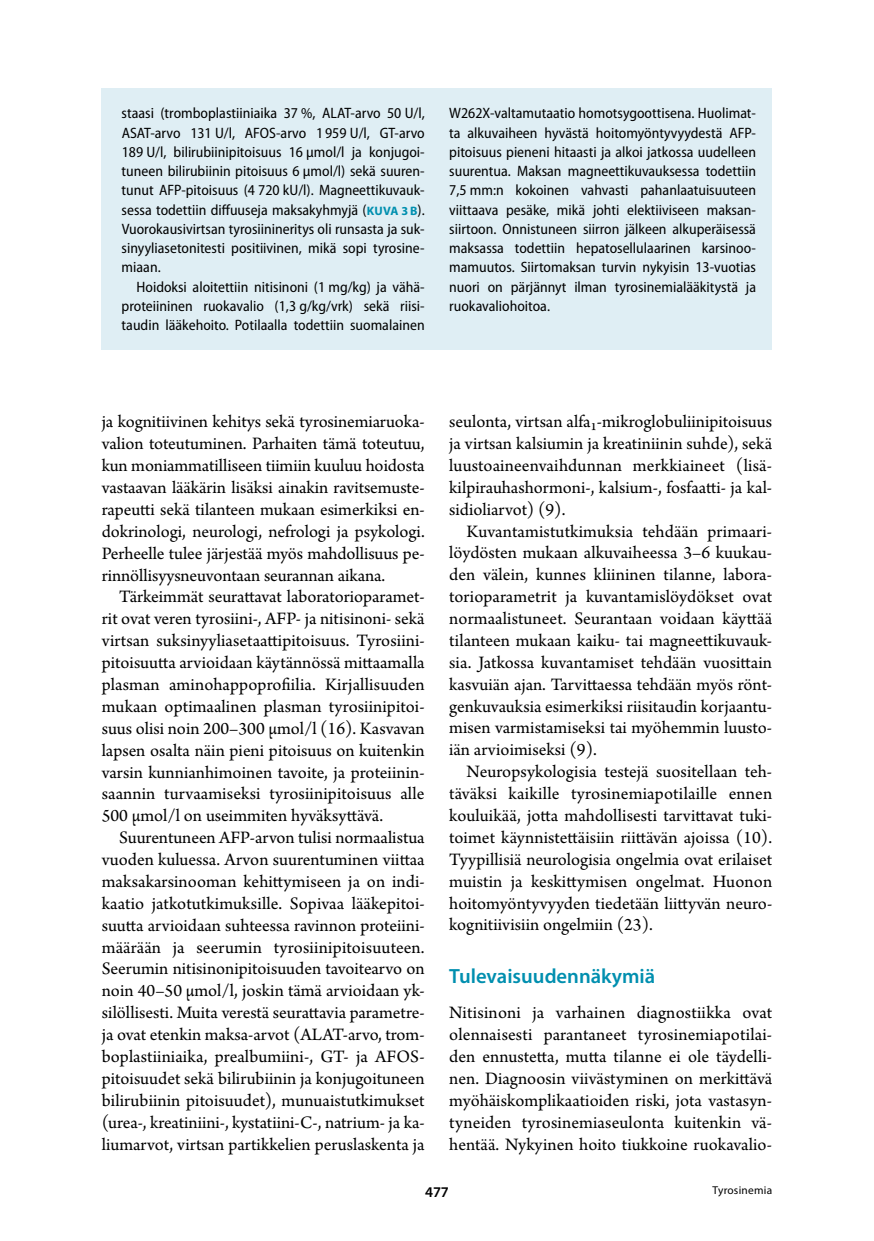
<style>
.page{position:relative;width:874px;height:1241px;background:#fff}
.page>*{position:absolute;margin:0;border:0;box-sizing:border-box;transform-origin:0 0}
.t1{font:600 20.65px "Myriad Pro";color:#008faf}
.t2{font:18.38px/21.9px "Arno Pro";color:#000;text-align:justify}
.t3{font:semi-condensed 15.05px/19.2px "Myriad Pro";color:#000;text-align:justify}
.t4{font:600 14.88px "Myriad Pro";color:#000}
.t5{font:11.38px "Myriad Pro";letter-spacing:.02em;color:#000}
.s1{font-weight:700;font-stretch:normal;font-size:12.25px;color:#008faf}
</style>
<div class="page">
<div style="left:102px;top:88px;width:669px;height:262px;background:#dfeef4"></div>
<p class="t3" style="left:122px;top:103px;width:304px">staasi (tromboplastiiniaika 37 %, ALAT-arvo 50 U/l, ASAT-arvo 131 U/l, AFOS-arvo 1 959 U/l, GT-arvo 189 U/l, bilirubiinipitoisuus 16 µmol/l ja konjugoi&shy;tuneen bilirubiinin pitoisuus 6 µmol/l) sekä suuren&shy;tunut AFP-pitoisuus (4 720 kU/l). Magneettikuvauk&shy;sessa todettiin diffuuseja maksakyhmyjä (<span class="s1">KUVA 3B</span>).<br>Vuorokausivirtsan tyrosiinineritys oli runsasta ja suk&shy;sinyyliasetonitesti positiivinen, mikä sopi tyrosine&shy;miaan.</p>
<p class="t3" style="left:122px;top:277px;width:304px;text-indent:15px">Hoidoksi aloitettiin nitisinoni (1 mg/kg) ja vähä&shy;proteiininen ruokavalio (1,3 g/kg/vrk) sekä riisi&shy;taudin lääkehoito. Potilaalla todettiin suomalainen</p>
<p class="t3" style="left:449px;top:103px;width:308px">W262X-valtamutaatio homotsygoottisena. Huolimat&shy;ta alkuvaiheen hyvästä hoitomyöntyvyydestä AFP&shy;pitoisuus pieneni hitaasti ja alkoi jatkossa uudelleen suurentua. Maksan magneettikuvauksessa todettiin 7,5 mm:n kokoinen vahvasti pahanlaatuisuuteen viittaava pesäke, mikä johti elektiiviseen maksan&shy;siirtoon. Onnistuneen siirron jälkeen alkuperäisessä maksassa todettiin hepatosellulaarinen karsinoo&shy;mamuutos. Siirtomaksan turvin nykyisin 13-vuotias nuori on pärjännyt ilman tyrosinemialääkitystä ja ruokavaliohoitoa.</p>
<p class="t2" style="left:102px;top:412px;width:324px">ja kognitiivinen kehitys sekä tyrosinemiaruoka&shy;valion toteutuminen. Parhaiten tämä toteutuu, kun moniammatilliseen tiimiin kuuluu hoidosta vastaavan lääkärin lisäksi ainakin ravitsemuste&shy;rapeutti sekä tilanteen mukaan esimerkiksi en&shy;dokrinologi, neurologi, nefrologi ja psykologi.<br>Perheelle tulee järjestää myös mahdollisuus pe&shy;rinnöllisyysneuvontaan seurannan aikana.</p>
<p class="t2" style="left:102px;top:587px;width:324px;text-indent:17px">Tärkeimmät seurattavat laboratorioparamet&shy;rit ovat veren tyrosiini-, AFP- ja nitisinoni- sekä virtsan suksinyyliasetaattipitoisuus. Tyrosiini&shy;pitoisuutta arvioidaan käytännössä mittaamalla plasman aminohappoprofiilia. Kirjallisuuden mukaan optimaalinen plasman tyrosiinipitoi&shy;suus olisi noin 200–300 µmol/l (16). Kasvavan lapsen osalta näin pieni pitoisuus on kuitenkin varsin kunnianhimoinen tavoite, ja proteiinin&shy;saannin turvaamiseksi tyrosiinipitoisuus alle 500 µmol/l on useimmiten hyväksyttävä.</p>
<p class="t2" style="left:102px;top:827px;width:324px;text-indent:17px">Suurentuneen AFP-arvon tulisi normaalistua vuoden kuluessa. Arvon suurentuminen viittaa maksakarsinooman kehittymiseen ja on indi&shy;kaatio jatkotutkimuksille. Sopivaa lääkepitoi&shy;suutta arvioidaan suhteessa ravinnon proteiini&shy;määrään ja seerumin tyrosiinipitoisuuteen.<br>Seerumin nitisinonipitoisuuden tavoitearvo on noin 40–50 µmol/l, joskin tämä arvioidaan yk&shy;silöllisesti. Muita verestä seurattavia parametre&shy;ja ovat etenkin maksa-arvot (ALAT-arvo, trom&shy;boplastiiniaika, prealbumiini-, GT- ja AFOS&shy;pitoisuudet sekä bilirubiinin ja konjugoituneen bilirubiinin pitoisuudet), munuaistutkimukset (urea-, kreatiniini-, kystatiini-C-, natrium- ja ka&shy;liumarvot, virtsan partikkelien peruslaskenta ja</p>
<p class="t2" style="left:449px;top:411px;width:324px">seulonta, virtsan alfa1-mikroglobuliinipitoisuus ja virtsan kalsiumin ja kreatiniinin suhde), sekä luustoaineenvaihdunnan merkkiaineet (lisä&shy;kilpirauhashormoni-, kalsium-, fosfaatti- ja kal&shy;sidioliarvot) (9).</p>
<p class="t2" style="left:449px;top:521px;width:324px;text-indent:17px">Kuvantamistutkimuksia tehdään primaari&shy;löydösten mukaan alkuvaiheessa 3–6 kuukau&shy;den välein, kunnes kliininen tilanne, labora&shy;torioparametrit ja kuvantamislöydökset ovat normaalistuneet. Seurantaan voidaan käyttää tilanteen mukaan kaiku- tai magneettikuvauk&shy;sia. Jatkossa kuvantamiset tehdään vuosittain kasvuiän ajan. Tarvittaessa tehdään myös rönt&shy;genkuvauksia esimerkiksi riisitaudin korjaantu&shy;misen varmistamiseksi tai myöhemmin luusto&shy;iän arvioimiseksi (9).</p>
<p class="t2" style="left:449px;top:761px;width:324px;text-indent:17px">Neuropsykologisia testejä suositellaan teh&shy;täväksi kaikille tyrosinemiapotilaille ennen kouluikää, jotta mahdollisesti tarvittavat tuki&shy;toimet käynnistettäisiin riittävän ajoissa (10).<br>Tyypillisiä neurologisia ongelmia ovat erilaiset muistin ja keskittymisen ongelmat. Huonon hoitomyöntyvyyden tiedetään liittyvän neuro&shy;kognitiivisiin ongelmiin (23).</p>
<p class="t1" style="left:449px;top:963px;width:207px">Tulevaisuudennäkymiä</p>
<p class="t2" style="left:449px;top:1002px;width:324px">Nitisinoni ja varhainen diagnostiikka ovat olennaisesti parantaneet tyrosinemiapotilai&shy;den ennustetta, mutta tilanne ei ole täydelli&shy;nen. Diagnoosin viivästyminen on merkittävä myöhäiskomplikaatioiden riski, jota vastasyn&shy;tyneiden tyrosinemiaseulonta kuitenkin vä&shy;hentää. Nykyinen hoito tiukkoine ruokavalio-</p>
<p class="t4" style="left:425px;top:1182px;width:25px">477</p>
<p class="t5" style="left:712px;top:1183px;width:61px">Tyrosinemia</p>
</div>
